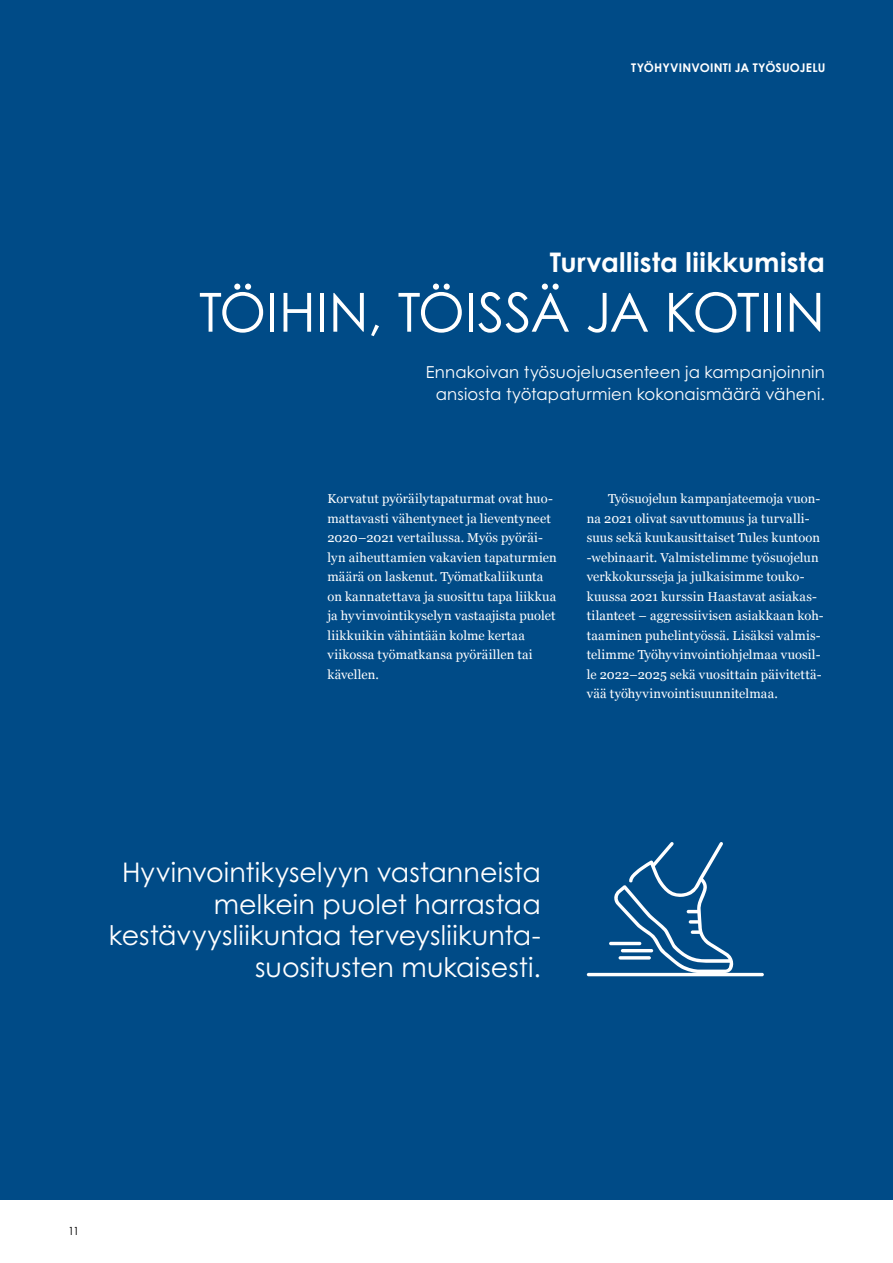
<style>
.page{position:relative;width:893px;height:1263px;background:#fff}
.page>*{position:absolute;margin:0;border:0;box-sizing:border-box;transform-origin:0 0}
.HEADER2_h2{font:54px "Century Gothic Pro";letter-spacing:.005em;color:#fff}
.NOSTO_p{font:27px/31.5px "Century Gothic Pro";letter-spacing:.005em;color:#fff;text-align:right}
.OTSIKKO18p_h3{font:700 27px "Century Gothic Pro";letter-spacing:.01em;color:#fff}
.INGRESSI_p{font:16.5px/22.5px "Century Gothic Pro";letter-spacing:.01em;color:#fff;text-align:right}
.LEIPATEKSTI_p{font:12.9px/19.5px "Georgia";letter-spacing:.01em;color:#fff}
.yläindeksointi_p{font:700 12px "Century Gothic Pro";letter-spacing:.015em;color:#fff}
.t1{font:11.25px "Century Gothic Pro";color:#000}
</style>
<div class="page">
<div style="left:0;top:0;width:893px;height:1199px;background:#004b87"></div>
<hr style="left:587px;top:973px;width:177px;height:3px;background:#fff;border-radius:2px">
<hr style="left:609px;top:942px;width:32px;height:3px;background:#fff;border-radius:2px">
<svg style="left:614px;top:842px;width:120px;height:131px"></svg>
<p class="yläindeksointi_p" style="left:631px;top:61px;width:196px">TYÖHYVINVOINTI JA TYÖSUOJELU</p>
<p class="OTSIKKO18p_h3" style="left:550px;top:245px;width:276px">Turvallista liikkumista</p>
<p class="HEADER2_h2" style="left:199px;top:279px;width:627px">TÖIHIN, TÖISSÄ JA KOTIIN</p>
<p class="INGRESSI_p" style="left:426px;top:360px;width:401px">Ennakoivan työsuojeluasenteen ja kampanjoinnin ansiosta työtapaturmien kokonaismäärä väheni.</p>
<p class="LEIPATEKSTI_p" style="left:327px;top:488px;width:231px">Korvatut pyöräilytapaturmat ovat huo&shy;mattavasti vähentyneet ja lieventyneet 2020–2021 vertailussa. Myös pyöräi&shy;lyn aiheuttamien vakavien tapaturmien määrä on laskenut. Työmatkaliikunta on kannatettava ja suosittu tapa liikkua ja hyvinvointikyselyn vastaajista puolet liikkuikin vähintään kolme kertaa viikossa työmatkansa pyöräillen tai kävellen.</p>
<p class="LEIPATEKSTI_p" style="left:587px;top:488px;width:238px;text-indent:21px">Työsuojelun kampanjateemoja vuon&shy;na 2021 olivat savuttomuus ja turvalli&shy;suus sekä kuukausittaiset Tules kuntoon -webinaarit. Valmistelimme työsuojelun verkkokursseja ja julkaisimme touko&shy;kuussa 2021 kurssin Haastavat asiakas&shy;tilanteet – aggressiivisen asiakkaan koh&shy;taaminen puhelintyössä. Lisäksi valmis&shy;telimme Työhyvinvointiohjelmaa vuosil&shy;le 2022–2025 sekä vuosittain päivitettä&shy;vää työhyvinvointisuunnitelmaa.</p>
<p class="NOSTO_p" style="left:109px;top:857px;width:433px">Hyvinvointikyselyyn vastanneista melkein puolet harrastaa kestävyysliikuntaa terveysliikunta&shy;suositusten mukaisesti.</p>
<p class="t1" style="left:68px;top:1224px;width:13px">11</p>
</div>
